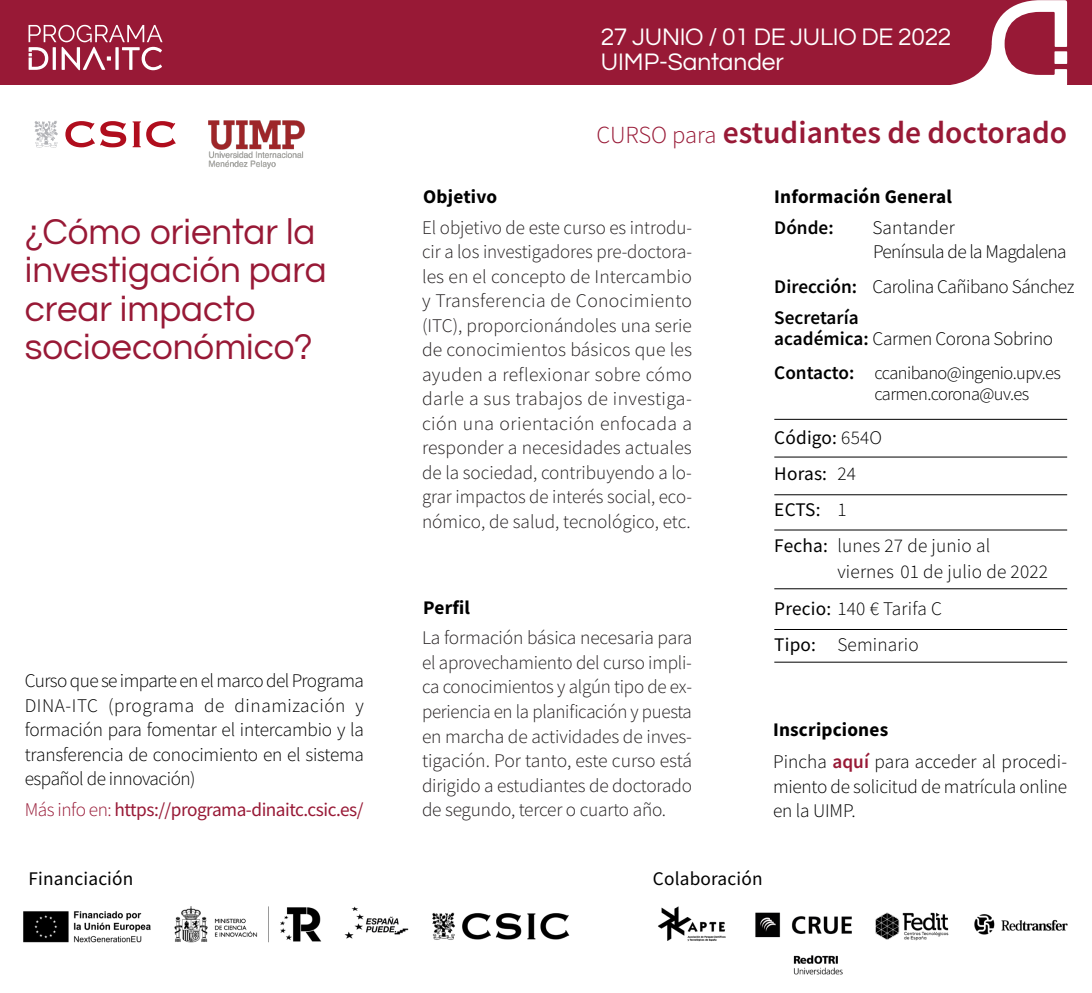
<style>
.page{position:relative;width:1092px;height:993px;background:#fff}
.page>*{position:absolute;margin:0;border:0;box-sizing:border-box;transform-origin:0 0}
.Heading_1{font:36.75px/38.5px "Questrial";color:#981936}
.Heading_1-2{font:600 31.5px "Source Sans Pro";color:#981936}
.Heading_1-3{font:24.5px "Questrial";letter-spacing:-.01em;color:#fff}
.listas{font:300 19.25px/24.5px "Source Sans Pro";letter-spacing:-.01em;color:#231f20;text-align:justify}
.listas-2{font:300 19.25px/24.5px "Source Sans Pro";letter-spacing:-.015em;color:#000;text-align:justify}
.listas-3{font:300 19.25px/26.2px "Source Sans Pro";letter-spacing:.01em;color:#000}
.listas-4{font:19.25px "Source Sans Pro";letter-spacing:.01em;color:#000}
.listas-5{font:700 19.25px "Source Sans Pro";letter-spacing:.01em;color:#000}
.Heading_1-4{font:19.25px "Source Sans Pro";letter-spacing:-.025em;color:#981936}
.listas-6{font:600 19.25px "Source Sans Pro";color:#000}
.listas-7{font:300 18.38px "Source Sans Pro";letter-spacing:-.03em;color:#000}
.s1{font-weight:300}
.s2{font-weight:300;font-size:24.5px}
.s3{font-weight:600}
.s4{font-weight:600;font-size:19.25px}
.s5{font-weight:400}
.s6{font-weight:600;color:#981936}
</style>
<div class="page">
<div style="left:0;top:0;width:1091px;height:85px;background:#981936"></div>
<svg style="left:1054px;top:51px;width:13px;height:13px"></svg>
<svg style="left:950px;top:0;width:116px;height:85px"></svg>
<div style="left:1014px;top:79px;width:52px;height:10px;background:#fff"></div>
<svg style="left:29px;top:25px;width:133px;height:45px"></svg>
<hr style="left:774px;top:456px;width:293px;height:1px;background:#000">
<hr style="left:774px;top:419px;width:293px;height:1px;background:#000">
<hr style="left:774px;top:494px;width:293px;height:1px;background:#000">
<hr style="left:774px;top:529px;width:293px;height:1px;background:#000">
<hr style="left:774px;top:588px;width:293px;height:1px;background:#000">
<hr style="left:774px;top:629px;width:293px;height:1px;background:#000">
<hr style="left:774px;top:661px;width:293px;height:1px;background:#000">
<img style="left:23px;top:906px;width:547px;height:37px">
<img style="left:658px;top:906px;width:68px;height:36px">
<img style="left:755px;top:912px;width:97px;height:63px">
<img style="left:875px;top:912px;width:74px;height:29px">
<img style="left:974px;top:914px;width:93px;height:21px">
<svg style="left:34px;top:121px;width:24px;height:27px"></svg>
<svg style="left:65px;top:121px;width:61px;height:26px"></svg>
<svg style="left:133px;top:121px;width:43px;height:26px"></svg>
<img style="left:208px;top:121px;width:96px;height:48px">
<p class="Heading_1-3" style="left:600px;top:20px;width:352px">27 JUNIO / 01 DE JULIO DE 2022</p>
<p class="Heading_1-3" style="left:600px;top:45px;width:185px">UIMP-Santander</p>
<p class="Heading_1" style="left:25px;top:214px;width:303px">¿Cómo orientar la investigación para crear impacto socioeconómico?</p>
<p class="listas-2" style="left:25px;top:668px;width:341px">Curso que se imparte en el marco del Programa DINA-ITC (programa de dinamización y formación para fomentar el intercambio y la transferencia de conocimiento en el sistema español de innovación)</p>
<p class="Heading_1-4" style="left:25px;top:797px;width:340px"><span class="s1">Más info en:</span> https://programa-dinaitc.csic.es/</p>
<p class="listas-5" style="left:423px;top:184px;width:75px">Objetivo</p>
<p class="Heading_1-2" style="left:596px;top:112px;width:472px"><span class="s2">CURSO para</span> estudiantes de doctorado</p>
<p class="listas-5" style="left:774px;top:184px;width:179px">Información General</p>
<p class="listas" style="left:422px;top:215px;width:271px">El objetivo de este curso es introdu&shy;cir a los investigadores pre-doctora&shy;les en el concepto de Intercambio y Transferencia de Conocimiento (ITC), proporcionándoles una serie de conocimientos básicos que les ayuden a reflexionar sobre cómo darle a sus trabajos de investiga&shy;ción una orientación enfocada a responder a necesidades actuales de la sociedad, contribuyendo a lo&shy;grar impactos de interés social, eco&shy;nómico, de salud, tecnológico, etc.</p>
<p class="listas-5" style="left:423px;top:594px;width:48px">Perfil</p>
<p class="listas" style="left:422px;top:625px;width:272px">La formación básica necesaria para el aprovechamiento del curso impli&shy;ca conocimientos y algún tipo de ex&shy;periencia en la planificación y puesta en marcha de actividades de inves&shy;tigación. Por tanto, este curso está dirigido a estudiantes de doctorado de segundo, tercer o cuarto año.</p>
<p class="listas-6" style="left:774px;top:214px;width:61px">Dónde:</p>
<p class="listas-3" style="left:872px;top:214px;width:84px">Santander</p>
<p class="listas-2" style="left:873px;top:239px;width:195px">Península de la Magdalena</p>
<p class="listas-2" style="left:774px;top:274px;width:302px"><span class="s3">Dirección:</span> Carolina Cañibano Sánchez</p>
<p class="listas-6" style="left:774px;top:304px;width:86px">Secretaría</p>
<p class="listas-2" style="left:774px;top:326px;width:280px"><span class="s3">académica:</span> Carmen Corona Sobrino</p>
<p class="listas-7" style="left:774px;top:361px;width:288px"><span class="s4">Contacto:</span> ccanibano@ingenio.upv.es</p>
<p class="listas-7" style="left:874px;top:382px;width:156px">carmen.corona@uv.es</p>
<p class="listas-4" style="left:774px;top:425px;width:109px">Código: <span class="s1">654O</span></p>
<p class="listas-4" style="left:774px;top:461px;width:83px">Horas: <span class="s1">24</span></p>
<p class="listas-4" style="left:774px;top:497px;width:74px">ECTS: <span class="s1">1</span></p>
<p class="listas-3" style="left:837px;top:532px;width:212px;text-indent:-63px"><span class="s5">Fecha:</span> lunes 27 de junio al viernes 01 de julio de 2022</p>
<p class="listas-3" style="left:774px;top:595px;width:169px"><span class="s5">Precio:</span> 140 € Tarifa C</p>
<p class="listas-3" style="left:774px;top:631px;width:146px"><span class="s5">Tipo:</span> Seminario</p>
<p class="listas-5" style="left:773px;top:716px;width:117px">Inscripciones</p>
<p class="listas-2" style="left:773px;top:749px;width:296px">Pincha <span class="s6">aquí</span> para acceder al procedi&shy;miento de solicitud de matrícula online en la UIMP.</p>
<p class="listas-4" style="left:29px;top:865px;width:106px">Financiación</p>
<p class="listas-4" style="left:652px;top:865px;width:111px">Colaboración</p>
</div>
